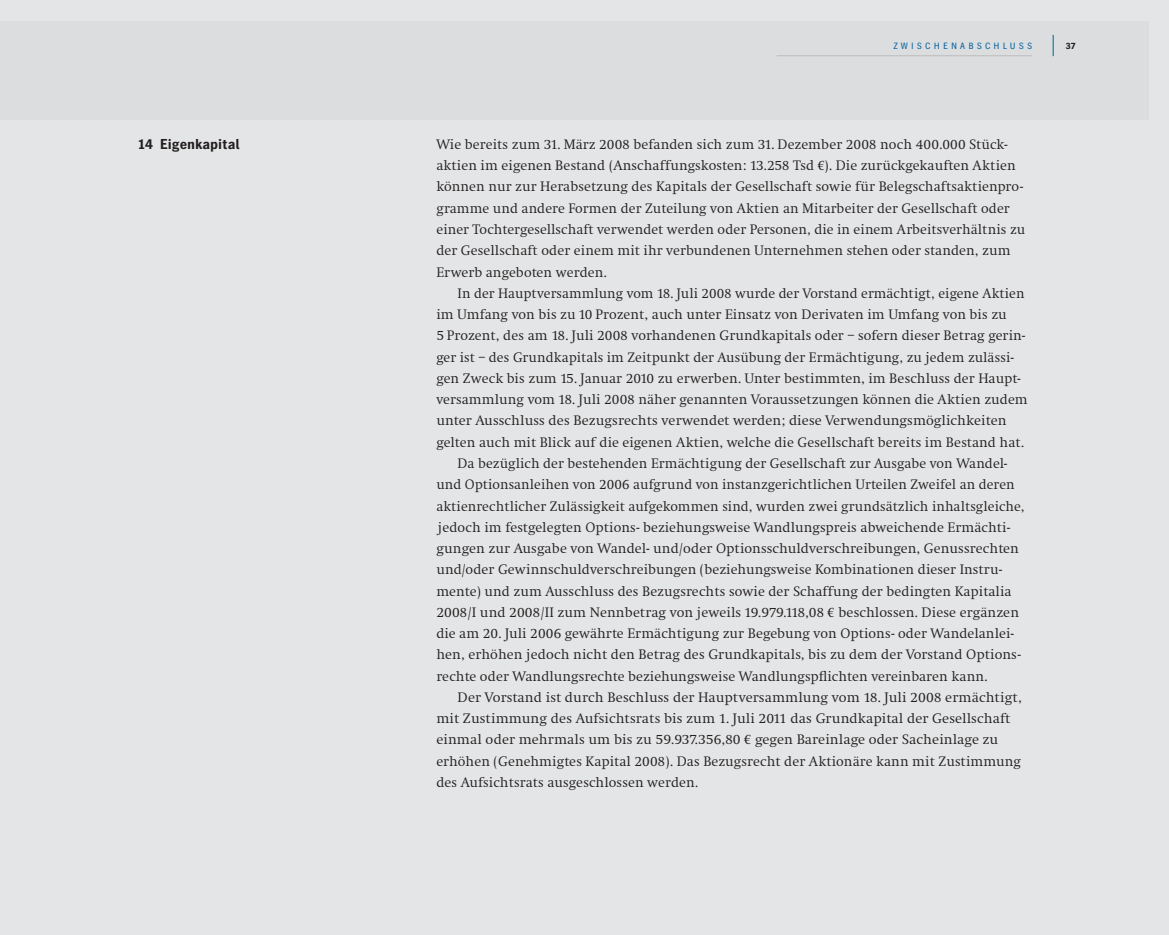
<style>
.page{position:relative;width:1169px;height:935px;background:#fff}
.page>*{position:absolute;margin:0;border:0;box-sizing:border-box;transform-origin:0 0}
.t1{font:14.25px/21.3px "HD Antiqua NM";color:#231f20}
.t2{font:700 14.25px "HD Gothic Prop NM";color:#231f20}
.t3{font:9px "HD Gothic Prop NM";letter-spacing:.35em;color:#005e9d}
.t4{font:700 9px "HD Gothic Prop NM";color:#231f20}
.s1{font-family:"Heidelberg Antiqua"}
</style>
<div class="page">
<div style="left:0;top:0;width:1168px;height:934px;background:#e4e5e6"></div>
<div style="left:0;top:21px;width:1148px;height:99px;background:#dcddde"></div>
<svg style="left:1052px;top:35px;width:1px;height:21px"></svg>
<hr style="left:776px;top:55px;width:255px;height:1px;background:#bbbdc0">
<p class="t2" style="left:139px;top:139px;width:102px">14 Eigenkapital</p>
<p class="t3" style="left:893px;top:42px;width:140px">ZWISCHENABSCHLUSS</p>
<p class="t4" style="left:1065px;top:42px;width:11px">37</p>
<p class="t1" style="left:436px;top:135px;width:590px">Wie bereits zum 31. März 2008 befanden sich zum 31. Dezember 2008 noch 400.000 Stück&shy;aktien im eigenen Bestand (Anschaffungskosten: 13.258 Tsd <span class="s1">€</span>). Die zurückgekauften Aktien können nur zur Herabsetzung des Kapitals der Gesellschaft sowie für Belegschaftsaktienpro&shy;gramme und andere Formen der Zuteilung von Aktien an Mitarbeiter der Gesellschaft oder einer Tochtergesellschaft verwendet werden oder Personen, die in einem Arbeitsverhältnis zu der Gesellschaft oder einem mit ihr verbundenen Unternehmen stehen oder standen, zum Erwerb angeboten werden.</p>
<p class="t1" style="left:457px;top:284px;width:568px">In der Hauptversammlung vom 18. Juli 2008 wurde der Vorstand ermächtigt, eigene Aktien</p>
<p class="t1" style="left:436px;top:305px;width:572px">im Umfang von bis zu 10 Prozent, auch unter Einsatz von Derivaten im Umfang von bis zu</p>
<p class="t1" style="left:436px;top:326px;width:590px">5 Prozent, des am 18. Juli 2008 vorhandenen Grundkapitals oder – sofern dieser Betrag gerin-</p>
<p class="t1" style="left:436px;top:347px;width:579px">ger ist – des Grundkapitals im Zeitpunkt der Ausübung der Ermächtigung, zu jedem zulässi-</p>
<p class="t1" style="left:436px;top:369px;width:585px">gen Zweck bis zum 15. Januar 2010 zu erwerben. Unter bestimmten, im Beschluss der Haupt-</p>
<p class="t1" style="left:436px;top:390px;width:593px">versammlung vom 18. Juli 2008 näher genannten Voraussetzungen können die Aktien zudem</p>
<p class="t1" style="left:436px;top:411px;width:572px">unter Ausschluss des Bezugsrechts verwendet werden; diese Verwendungsmöglichkeiten</p>
<p class="t1" style="left:436px;top:433px;width:589px">gelten auch mit Blick auf die eigenen Aktien, welche die Gesellschaft bereits im Bestand hat.</p>
<p class="t1" style="left:457px;top:454px;width:551px">Da bezüglich der bestehenden Ermächtigung der Gesellschaft zur Ausgabe von Wandel-</p>
<p class="t1" style="left:436px;top:475px;width:580px">und Optionsanleihen von 2006 aufgrund von instanzgerichtlichen Urteilen Zweifel an deren</p>
<p class="t1" style="left:436px;top:496px;width:589px">aktienrechtlicher Zulässigkeit aufgekommen sind, wurden zwei grundsätzlich inhaltsgleiche,</p>
<p class="t1" style="left:438px;top:518px;width:573px">jedoch im festgelegten Options- beziehungsweise Wandlungspreis abweichende Ermächti-</p>
<p class="t1" style="left:436px;top:539px;width:584px">gungen zur Ausgabe von Wandel- und/oder Optionsschuldverschreibungen, Genussrechten</p>
<p class="t1" style="left:436px;top:560px;width:567px">und/oder Gewinnschuldverschreibungen (beziehungsweise Kombinationen dieser Instru-</p>
<p class="t1" style="left:436px;top:581px;width:577px">mente) und zum Ausschluss des Bezugsrechts sowie der Schaffung der bedingten Kapitalia</p>
<p class="t1" style="left:436px;top:603px;width:584px">2008/I und 2008/II zum Nennbetrag von jeweils 19.979.118,08 <span class="s1">€</span> beschlossen. Diese ergänzen</p>
<p class="t1" style="left:436px;top:624px;width:579px">die am 20. Juli 2006 gewährte Ermächtigung zur Begebung von Options- oder Wandelanlei-</p>
<p class="t1" style="left:436px;top:645px;width:586px">hen, erhöhen jedoch nicht den Betrag des Grundkapitals, bis zu dem der Vorstand Options-</p>
<p class="t1" style="left:436px;top:666px;width:552px">rechte oder Wandlungsrechte beziehungsweise Wandlungspflichten vereinbaren kann.</p>
<p class="t1" style="left:457px;top:688px;width:566px">Der Vorstand ist durch Beschluss der Hauptversammlung vom 18. Juli 2008 ermächtigt,</p>
<p class="t1" style="left:436px;top:709px;width:575px">mit Zustimmung des Aufsichtsrats bis zum 1. Juli 2011 das Grundkapital der Gesellschaft</p>
<p class="t1" style="left:436px;top:730px;width:563px">einmal oder mehrmals um bis zu 59.937.356,80 <span class="s1">€</span> gegen Bareinlage oder Sacheinlage zu</p>
<p class="t1" style="left:436px;top:751px;width:586px">erhöhen (Genehmigtes Kapital 2008). Das Bezugsrecht der Aktionäre kann mit Zustimmung</p>
<p class="t1" style="left:436px;top:773px;width:263px">des Aufsichtsrats ausgeschlossen werden.</p>
</div>
